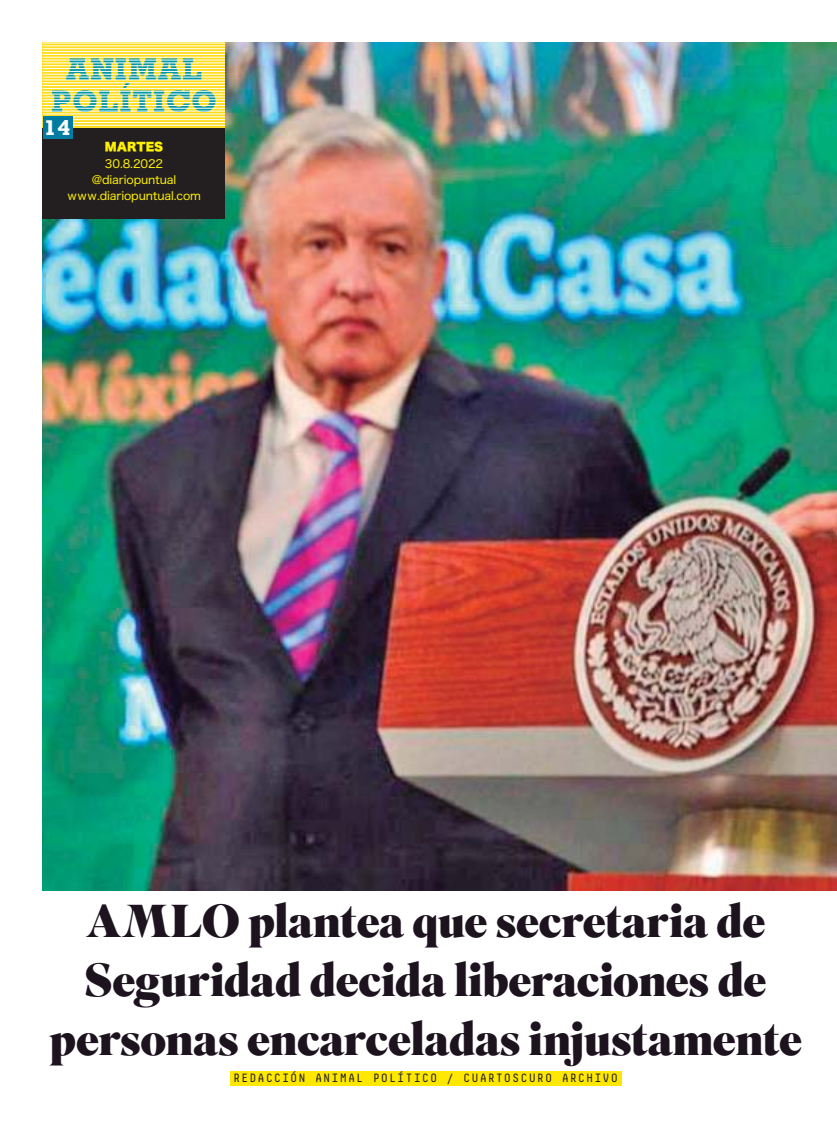
<style>
.page{position:relative;width:837px;height:1134px;background:#fff}
.page>*{position:absolute;margin:0;border:0;box-sizing:border-box;transform-origin:0 0}
.t1{font:900 46px/59px "Superior Title";letter-spacing:-.015em;color:#1d131f;text-align:center}
.t2{font:700 30px/32.3px "Geometric Slab 703 BT Xtra";letter-spacing:.05em;color:#0097a7;text-align:center}
.t3{font:700 20px "Rockwell";color:#fff}
.t4{font:12px "Decima Mono";letter-spacing:.085em;color:#231f20}
.t5{font:11.3px/16.4px "Hiragino Sans W4 90 msp RKSJ H";letter-spacing:-.01em;color:#fff200;text-align:center}
.t6{font:11.3px "Hiragino Sans W9 90 msp RKSJ H";letter-spacing:-.01em;color:#fff200}
</style>
<div class="page">
<img style="left:43px;top:43px;width:793px;height:847px">
<svg style="left:43px;top:44px;width:182px;height:84px;background:#fee03a"></svg>
<div style="left:43px;top:128px;width:182px;height:91px;background:#231f20"></div>
<hr style="left:43px;top:88px;width:182px;height:1px;background:#fff">
<hr style="left:43px;top:91px;width:182px;height:1px;background:#fff">
<hr style="left:43px;top:94px;width:182px;height:1px;background:#fff">
<hr style="left:43px;top:96px;width:182px;height:1px;background:#fff">
<hr style="left:43px;top:99px;width:182px;height:1px;background:#fff">
<hr style="left:43px;top:102px;width:182px;height:1px;background:#fff">
<hr style="left:43px;top:105px;width:182px;height:1px;background:#fff">
<hr style="left:43px;top:108px;width:182px;height:1px;background:#fff">
<hr style="left:43px;top:111px;width:182px;height:1px;background:#fff">
<hr style="left:43px;top:113px;width:182px;height:1px;background:#fff">
<hr style="left:43px;top:116px;width:182px;height:1px;background:#fff">
<hr style="left:43px;top:119px;width:182px;height:1px;background:#fff">
<hr style="left:43px;top:122px;width:182px;height:1px;background:#fff">
<hr style="left:43px;top:125px;width:182px;height:1px;background:#fff">
<hr style="left:43px;top:43px;width:182px;height:1px;background:#fff">
<hr style="left:43px;top:45px;width:182px;height:1px;background:#fff">
<hr style="left:43px;top:48px;width:182px;height:1px;background:#fff">
<hr style="left:43px;top:51px;width:182px;height:1px;background:#fff">
<hr style="left:43px;top:54px;width:182px;height:1px;background:#fff">
<hr style="left:43px;top:57px;width:182px;height:1px;background:#fff">
<hr style="left:43px;top:60px;width:182px;height:1px;background:#fff">
<hr style="left:43px;top:62px;width:182px;height:1px;background:#fff">
<hr style="left:43px;top:65px;width:182px;height:1px;background:#fff">
<hr style="left:43px;top:68px;width:182px;height:1px;background:#fff">
<hr style="left:43px;top:71px;width:182px;height:1px;background:#fff">
<hr style="left:43px;top:74px;width:182px;height:1px;background:#fff">
<hr style="left:43px;top:77px;width:182px;height:1px;background:#fff">
<hr style="left:43px;top:79px;width:182px;height:1px;background:#fff">
<hr style="left:43px;top:82px;width:182px;height:1px;background:#fff">
<hr style="left:43px;top:85px;width:182px;height:1px;background:#fff">
<div style="left:43px;top:116px;width:29px;height:23px;background:#007ba1"></div>
<div style="left:230px;top:1071px;width:391px;height:15px;background:#ffe800"></div>
<p class="t2" style="left:51px;top:53px;width:166px">ANIMAL<br>POLÍTICO</p>
<p class="t3" style="left:44px;top:121px;width:28px">14</p>
<p class="t6" style="left:105px;top:143px;width:60px">MARTES</p>
<p class="t5" style="left:67px;top:157px;width:135px">30.8.2022 @diariopuntual www.diariopuntual.com</p>
<p class="t1" style="left:49px;top:896px;width:754px">AMLO plantea que secretaria de<br>Seguridad decida liberaciones de personas encarceladas injustamente</p>
<p class="t4" style="left:233px;top:1074px;width:386px">REDACCIÓN ANIMAL POLÍTICO / CUARTOSCURO ARCHIVO</p>
</div>
